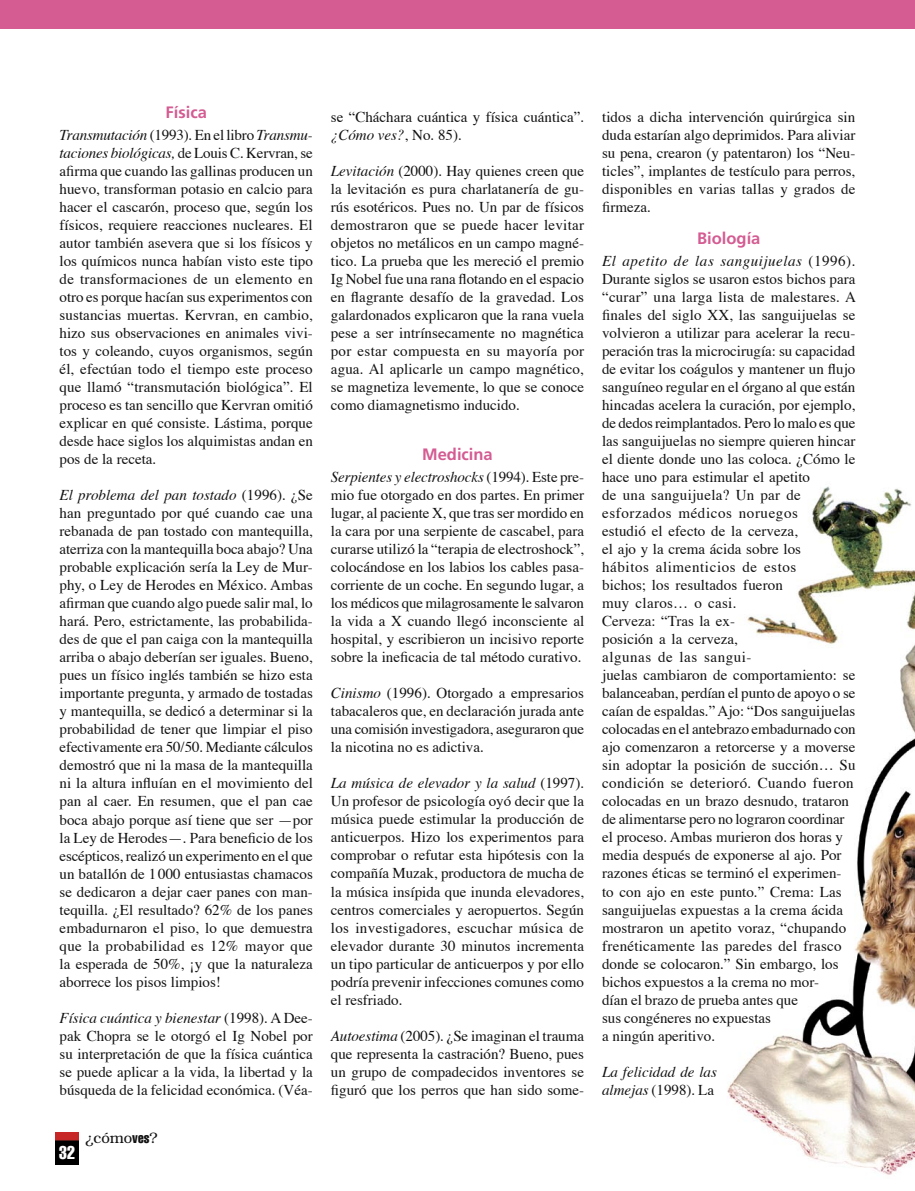
<style>
.page{position:relative;width:915px;height:1191px;background:#fff}
.page>*{position:absolute;margin:0;border:0;box-sizing:border-box;transform-origin:0 0}
.t1{font:extra-condensed 18px "Helvetica";color:#fff;scale:.95 1}
.t2{font:700 16.5px "Frutiger";color:#d45c92}
.t3{font:15px/18px "Times";color:#121212;text-align:justify}
.t4{font:italic 15px/18px "Times";color:#121212}
.t5{font:300 15px "Bookman";color:#121212}
.s1{font-style:italic}
.s2{font-family:"Helvetica";font-weight:400;font-stretch:extra-condensed;font-size:13.5px}
.s3{font-style:normal}
</style>
<div class="page">
<img style="left:56px;top:1132px;width:22px;height:32px">
<img style="left:727px;top:486px;width:187px;height:689px">
<div style="left:0;top:0;width:914px;height:28px;background:#d45c92"></div>
<p class="t2" style="left:165px;top:102px;width:43px">Física</p>
<p class="t3" style="left:60px;top:125px;width:255px"><span class="s1">Transmutación</span> (1993)<span class="s1">.</span> En el libro <span class="s1">Transmu&shy;taciones biológicas,</span> de Louis C. Kervran, se afirma que cuando las gallinas producen un huevo, transforman potasio en calcio para hacer el cascarón, proceso que, según los físicos, requiere reacciones nucleares. El autor también asevera que si los físicos y los químicos nunca habían visto este tipo de transformaciones de un elemento en otro es porque hacían sus experimentos con sustancias muertas. Kervran, en cambio, hizo sus observaciones en animales vivi&shy;tos y coleando, cuyos organismos, según él, efectúan todo el tiempo este proceso que llamó “transmutación biológica”. El proceso es tan sencillo que Kervran omitió explicar en qué consiste. Lástima, porque desde hace siglos los alquimistas andan en pos de la receta.</p>
<p class="t3" style="left:60px;top:485px;width:255px"><span class="s1">El problema del pan tostado</span> (1996)<span class="s1">.</span> ¿Se han preguntado por qué cuando cae una rebanada de pan tostado con mantequilla, aterriza con la mantequilla boca abajo? Una probable explicación sería la Ley de Mur&shy;phy, o Ley de Herodes en México. Ambas afirman que cuando algo puede salir mal, lo hará. Pero, estrictamente, las probabilida&shy;des de que el pan caiga con la mantequilla arriba o abajo deberían ser iguales. Bueno, pues un físico inglés también se hizo esta importante pregunta, y armado de tostadas y mantequilla, se dedicó a determinar si la probabilidad de tener que limpiar el piso efectivamente era 50/50. Mediante cálculos demostró que ni la masa de la mantequilla ni la altura influían en el movimiento del pan al caer. En resumen, que el pan cae boca abajo porque así tiene que ser —por la Ley de Herodes—. Para beneficio de los escépticos, realizó un experimento en el que un batallón de 1000 entusiastas chamacos se dedicaron a dejar caer panes con man&shy;tequilla. ¿El resultado? 62% de los panes embadurnaron el piso, lo que demuestra que la probabilidad es 12% mayor que la esperada de 50%, ¡y que la naturaleza aborrece los pisos limpios!</p>
<p class="t3" style="left:60px;top:1007px;width:255px"><span class="s1">Física cuántica y bienestar</span> (1998)<span class="s1">.</span> A Dee&shy;pak Chopra se le otorgó el Ig Nobel por su interpretación de que la física cuántica se puede aplicar a la vida, la libertad y la búsqueda de la felicidad económica. (Véa-</p>
<p class="t1" style="left:59px;top:1142px;width:18px">32</p>
<p class="t5" style="left:85px;top:1129px;width:74px">¿cómo<span class="s2">ves</span>?</p>
<p class="t3" style="left:331px;top:107px;width:255px">se “Cháchara cuántica y física cuántica”. <span class="s1">¿Cómo ves?</span>, No. 85).</p>
<p class="t3" style="left:331px;top:161px;width:255px"><span class="s1">Levitación</span> (2000). Hay quienes creen que la levitación es pura charlatanería de gu&shy;rús esotéricos. Pues no. Un par de físicos demostraron que se puede hacer levitar objetos no metálicos en un campo magné&shy;tico. La prueba que les mereció el premio Ig Nobel fue una rana flotando en el espacio en flagrante desafío de la gravedad. Los galardonados explicaron que la rana vuela pese a ser intrínsecamente no magnética por estar compuesta en su mayoría por agua. Al aplicarle un campo magnético, se magnetiza levemente, lo que se conoce como diamagnetismo inducido.</p>
<p class="t2" style="left:422px;top:444px;width:72px">Medicina</p>
<p class="t3" style="left:331px;top:467px;width:255px"><span class="s1">Serpientes y electroshocks</span> (1994). Este pre&shy;mio fue otorgado en dos partes. En primer lugar, al paciente X, que tras ser mordido en la cara por una serpiente de cascabel, para curarse utilizó la “terapia de electroshock”, colocándose en los labios los cables pasa&shy;corriente de un coche. En segundo lugar, a los médicos que milagrosamente le salvaron la vida a X cuando llegó inconsciente al hospital, y escribieron un incisivo reporte sobre la ineficacia de tal método curativo.</p>
<p class="t3" style="left:331px;top:683px;width:255px"><span class="s1">Cinismo</span> (1996). Otorgado a empresarios tabacaleros que, en declaración jurada ante una comisión investigadora, aseguraron que la nicotina no es adictiva.</p>
<p class="t3" style="left:331px;top:773px;width:255px"><span class="s1">La música de elevador y la salud</span> (1997).<br>Un profesor de psicología oyó decir que la música puede estimular la producción de anticuerpos. Hizo los experimentos para comprobar o refutar esta hipótesis con la compañía Muzak, productora de mucha de la música insípida que inunda elevadores, centros comerciales y aeropuertos. Según los investigadores, escuchar música de elevador durante 30 minutos incrementa un tipo particular de anticuerpos y por ello podría prevenir infecciones comunes como el resfriado.</p>
<p class="t3" style="left:331px;top:1025px;width:255px"><span class="s1">Autoestima</span> (2005). ¿Se imaginan el trauma que representa la castración? Bueno, pues un grupo de compadecidos inventores se figuró que los perros que han sido some-</p>
<p class="t3" style="left:602px;top:107px;width:255px">tidos a dicha intervención quirúrgica sin duda estarían algo deprimidos. Para aliviar su pena, crearon (y patentaron) los “Neu&shy;ticles”, implantes de testículo para perros, disponibles en varias tallas y grados de firmeza.</p>
<p class="t2" style="left:696px;top:228px;width:65px">Biología</p>
<p class="t3" style="left:602px;top:251px;width:255px;text-align:left"><span class="s1">El apetito de las sanguijuelas</span> (1996).<br>Durante siglos se usaron estos bichos para “curar” una larga lista de malestares. A finales del siglo XX, las sanguijuelas se volvieron a utilizar para acelerar la recu&shy;peración tras la microcirugía: su capacidad de evitar los coágulos y mantener un flujo sanguíneo regular en el órgano al que están hincadas acelera la curación, por ejemplo, de dedos reimplantados. Pero lo malo es que las sanguijuelas no siempre quieren hincar el diente donde uno las coloca. ¿Cómo le hace uno para estimular el apetito<br>de una sanguijuela? Un par de esforzados médicos noruegos<br>estudió el efecto de la cerveza,<br>el ajo y la crema ácida sobre los<br>hábitos alimenticios de estos<br>bichos; los resultados fueron<br>muy claros… o casi.<br>Cerveza: “Tras la ex-<br>posición a la cerveza,<br>algunas de las sangui-<br>juelas cambiaron de comportamiento: se balanceaban, perdían el punto de apoyo o se caían de espaldas.” Ajo: “Dos sanguijuelas colocadas en el antebrazo embadurnado con ajo comenzaron a retorcerse y a moverse sin adoptar la posición de succión… Su condición se deterioró. Cuando fueron colocadas en un brazo desnudo, trataron de alimentarse pero no lograron coordinar el proceso. Ambas murieron dos horas y media después de exponerse al ajo. Por razones éticas se terminó el experimen&shy;to con ajo en este punto.” Crema: Las sanguijuelas expuestas a la crema ácida mostraron un apetito voraz, “chupando frenéticamente las paredes del frasco donde se colocaron.” Sin embargo, los bichos expuestos a la crema no mor-<br>dían el brazo de prueba antes que<br>sus congéneres no expuestas<br>a ningún aperitivo.</p>
<p class="t4" style="left:602px;top:1061px;width:116px">La felicidad de las almejas <span class="s3">(1998). La</span></p>
</div>
